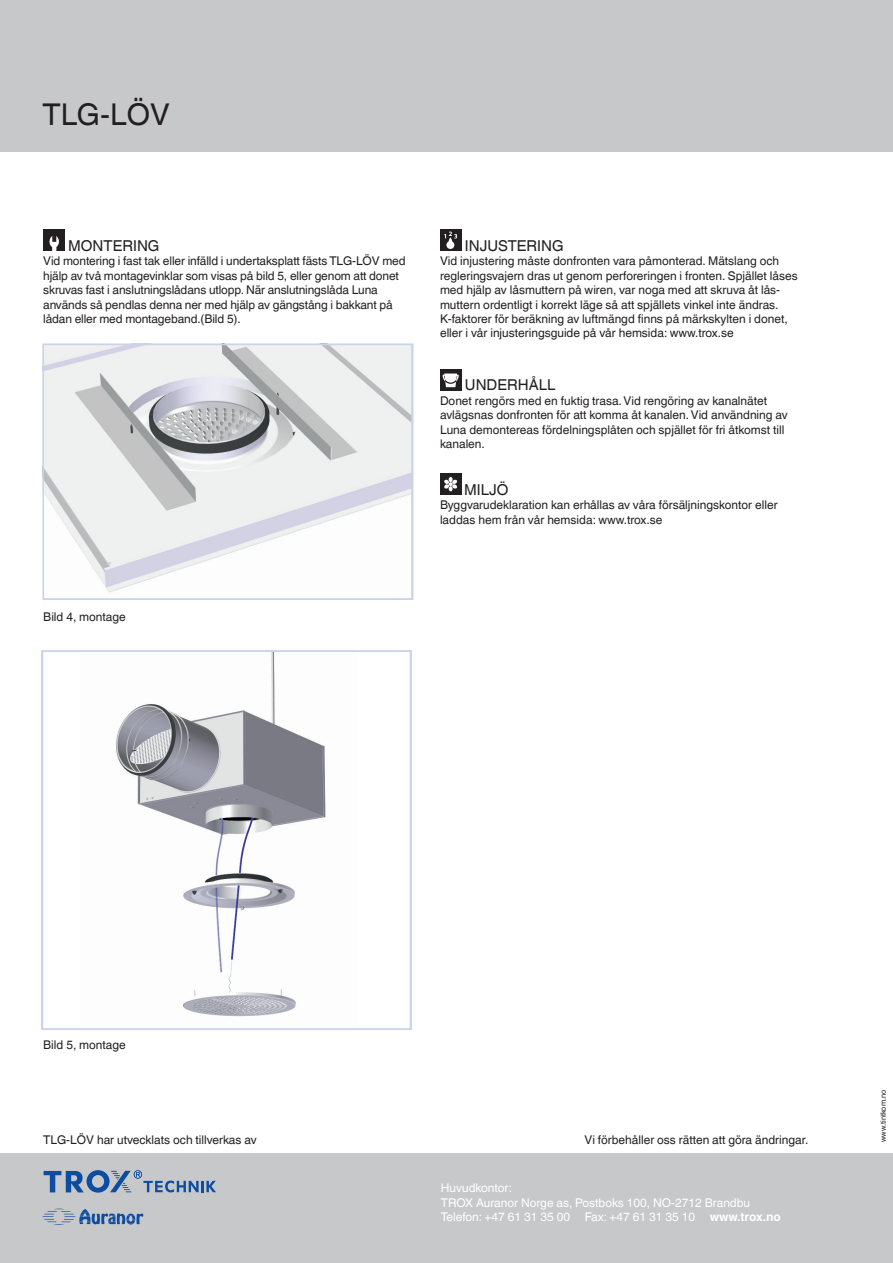
<style>
.page{position:relative;width:893px;height:1263px;background:#fff}
.page>*{position:absolute;margin:0;border:0;box-sizing:border-box;transform-origin:0 0}
.t1{font:30px "TROX Helvetica";color:#231f20}
.t2{font:15px "TROX Helvetica";color:#231f20}
.t3{font:12px/14.4px "TROX Helvetica";color:#231f20}
.t4{font:12px/14.4px "TROX Helvetica";color:#fff}
.t5{font:7.5px "TROX Helvetica";color:#231f20}
.s1{font-weight:700}
</style>
<div class="page">
<div style="left:440px;top:230px;width:21px;height:21px;background:#231f20"></div>
<div style="left:446px;top:241px;width:8px;height:8px;background:#fff;border-radius:50%"></div>
<svg style="left:444px;top:232px;width:13px;height:12px"></svg>
<div style="left:440px;top:369px;width:21px;height:21px;background:#231f20"></div>
<svg style="left:443px;top:373px;width:16px;height:14px"></svg>
<div style="left:440px;top:473px;width:21px;height:22px;background:#231f20"></div>
<svg style="left:444px;top:477px;width:13px;height:14px"></svg>
<img style="left:116px;top:653px;width:210px;height:364px">
<div style="left:43px;top:230px;width:22px;height:21px;background:#231f20"></div>
<svg style="left:50px;top:236px;width:9px;height:15px"></svg>
<div style="left:41px;top:650px;width:370px;height:380px;border:2px solid #c9d3eb"></div>
<img style="left:46px;top:347px;width:364px;height:246px">
<div style="left:43px;top:344px;width:370px;height:256px;border:2px solid #c9d3eb"></div>
<div style="left:0;top:0;width:893px;height:152px;background:#c7c8ca"></div>
<div style="left:0;top:1154px;width:893px;height:109px;background:#c7c8ca"></div>
<svg style="left:43px;top:1208px;width:101px;height:17px"></svg>
<svg style="left:44px;top:1170px;width:172px;height:22px"></svg>
<h1 class="t1" style="left:86px;top:97px;width:129px">TLG-LÖV</h1>
<h1 class="t1" style="left:43px;top:97px;width:129px">TLG-LÖV</h1>
<p class="t2" style="left:68px;top:237px;width:93px">MONTERING</p>
<p class="t3" style="left:43px;top:254px;width:364px">Vid montering i fast tak eller infälld i undertaksplatt fästs TLG-LÖV med hjälp av två montagevinklar som visas på bild 5, eller genom att donet skruvas fast i anslutningslådans utlopp. När anslutningslåda Luna används så pendlas denna ner med hjälp av gängstång i bakkant på lådan eller med montageband.(Bild 5).</p>
<p class="t2" style="left:465px;top:237px;width:100px">INJUSTERING</p>
<p class="t3" style="left:440px;top:254px;width:359px">Vid injustering måste donfronten vara påmonterad. Mätslang och regleringsvajern dras ut genom perforeringen i fronten. Spjället låses med hjälp av låsmuttern på wiren, var noga med att skruva åt lås&shy;muttern ordentligt i korrekt läge så att spjällets vinkel inte ändras.<br>K-faktorer för beräkning av luftmängd finns på märkskylten i donet, eller i vår injusteringsguide på vår hemsida: www.trox.se</p>
<p class="t2" style="left:465px;top:376px;width:92px">UNDERHÅLL</p>
<p class="t3" style="left:440px;top:393px;width:349px">Donet rengörs med en fuktig trasa. Vid rengöring av kanalnätet avlägsnas donfronten för att komma åt kanalen. Vid användning av Luna demontereas fördelningsplåten och spjället för fri åtkomst till kanalen.</p>
<p class="t2" style="left:464px;top:481px;width:46px">MILJÖ</p>
<p class="t3" style="left:440px;top:498px;width:339px">Byggvarudeklaration kan erhållas av våra försäljningskontor eller laddas hem från vår hemsida: www.trox.se</p>
<p class="t3" style="left:43px;top:610px;width:84px">Bild 4, montage</p>
<p class="t3" style="left:43px;top:1037px;width:84px">Bild 5, montage</p>
<p class="t3" style="left:43px;top:1133px;width:215px">TLG-LÖV har utvecklats och tillverkas av</p>
<p class="t3" style="left:584px;top:1133px;width:225px">Vi förbehåller oss rätten att göra ändringar.</p>
<p class="t4" style="left:450px;top:1181px;width:20px">o e</p>
<p class="t4" style="left:485px;top:1195px;width:275px;text-indent:72px">AS, Postboks 100, 2712 Brandbu<br>61 31 35 00 Telefaks 61 31 35 10 <span class="s1">www.trox.no</span></p>
<p class="t4" style="left:441px;top:1181px;width:342px">Huvudkontor:<br>TROX Auranor Norge as, Postboks 100, NO-2712 Brandbu<br>Telefon: +47 61 31 35 00 Fax: +47 61 31 35 10 <span class="s1">www.trox.no</span></p>
<p class="t5" style="left:879px;top:1142px;width:54px;rotate:-90deg">www.tintkom.no</p>
</div>
